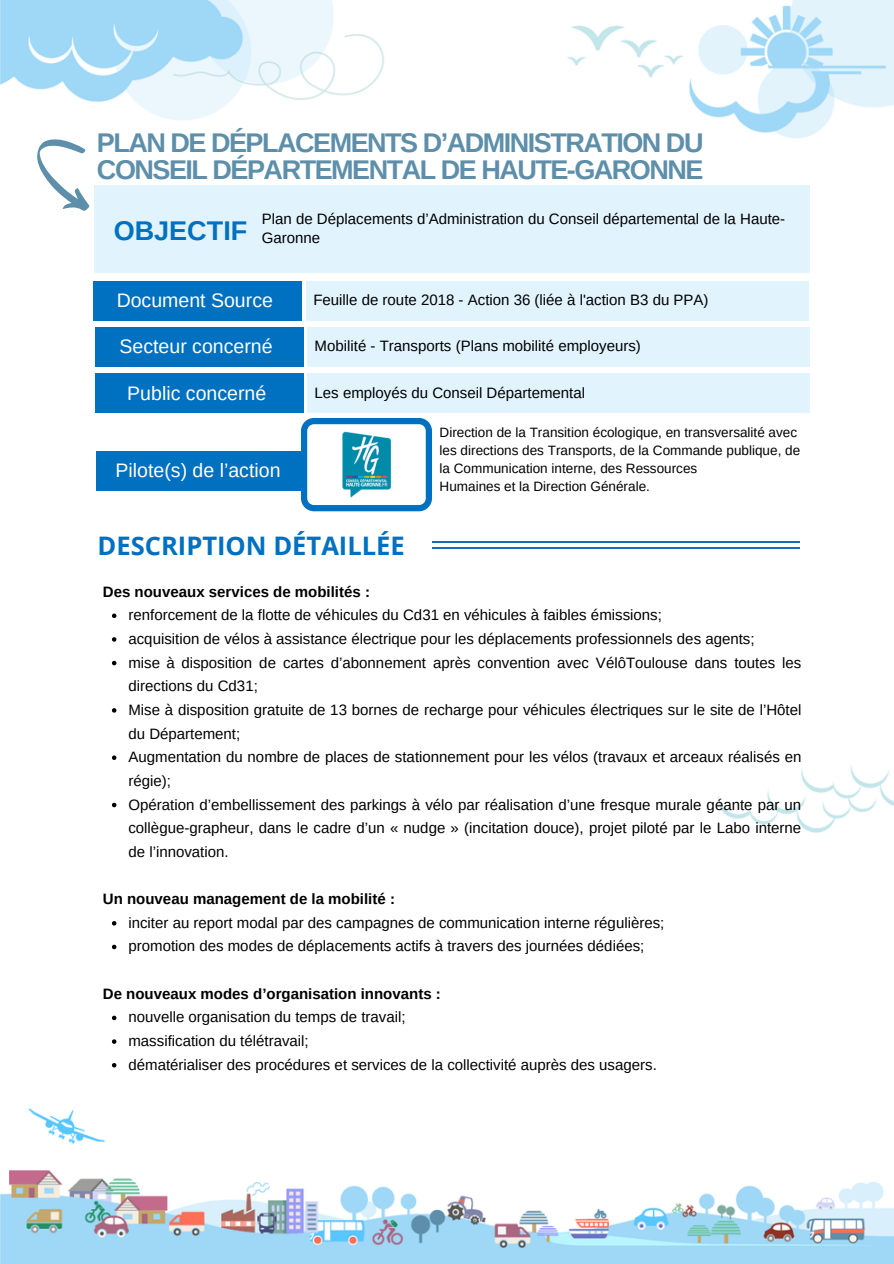
<style>
.page{position:relative;width:894px;height:1264px;background:#fff}
.page>*{position:absolute;margin:0;border:0;box-sizing:border-box;transform-origin:0 0}
.t1{font:700 27px/27px "Arimo";letter-spacing:-.055em;color:#5d8faa}
.t2{font:700 27px "Arimo";color:#0070c0}
.t3{font:700 25.5px "Open Sans";color:#0070c0}
.t4{font:19.5px "Arimo";color:#fff}
.t5{font:15px/23.7px "Arimo";color:#000}
.t6{font:700 15px "Arimo";color:#000}
.t7{font:13.5px/18px "Arimo";color:#000}
</style>
<div class="page">
<img style="left:0;top:0;width:893px;height:1263px">
<hr style="left:225px;top:541px;width:574px;height:1px;background:#166ab8">
<hr style="left:225px;top:547px;width:574px;height:1px;background:#166ab8">
<div style="left:95px;top:327px;width:208px;height:39px;background:#0070c0"></div>
<div style="left:95px;top:373px;width:208px;height:40px;background:#0070c0"></div>
<div style="left:308px;top:327px;width:502px;height:39px;background:#e1f3fc"></div>
<div style="left:308px;top:373px;width:502px;height:40px;background:#e1f3fc"></div>
<div style="left:96px;top:451px;width:208px;height:39px;background:#0070c0"></div>
<div style="left:91px;top:523px;width:341px;height:50px;background:#fff"></div>
<div style="left:93px;top:281px;width:209px;height:39px;background:#0070c0"></div>
<div style="left:306px;top:281px;width:502px;height:39px;background:#e1f3fc"></div>
<div style="left:95px;top:185px;width:714px;height:88px;background:#e1f3fc"></div>
<svg style="left:18px;top:125px;width:98px;height:96px"></svg>
<svg style="left:301px;top:418px;width:131px;height:93px"></svg>
<svg style="left:112px;top:613px;width:4px;height:5px"></svg>
<svg style="left:112px;top:637px;width:4px;height:4px"></svg>
<svg style="left:112px;top:661px;width:4px;height:4px"></svg>
<svg style="left:112px;top:708px;width:4px;height:4px"></svg>
<svg style="left:112px;top:755px;width:4px;height:5px"></svg>
<svg style="left:112px;top:802px;width:4px;height:5px"></svg>
<svg style="left:112px;top:921px;width:4px;height:4px"></svg>
<svg style="left:112px;top:944px;width:4px;height:5px"></svg>
<svg style="left:112px;top:1015px;width:4px;height:5px"></svg>
<svg style="left:112px;top:1039px;width:4px;height:4px"></svg>
<svg style="left:112px;top:1062px;width:4px;height:5px"></svg>
<img style="left:342px;top:431px;width:48px;height:67px">
<p class="t1" style="left:97px;top:129px;width:608px">PLAN DE DÉPLACEMENTS D’ADMINISTRATION DU<br>CONSEIL DÉPARTEMENTAL DE HAUTE-GARONNE</p>
<p class="t2" style="left:114px;top:216px;width:135px">OBJECTIF</p>
<p class="t5" style="left:262px;top:209px;width:525px;line-height:19.2px">Plan de Déplacements d’Administration du Conseil départemental de la Haute-<br>Garonne</p>
<p class="t4" style="left:117px;top:290px;width:158px">Document Source</p>
<p class="t5" style="left:313px;top:288px;width:396px">Feuille de route 2018 - Action 36 (liée à l'action B3 du PPA)</p>
<p class="t4" style="left:119px;top:336px;width:154px">Secteur concerné</p>
<p class="t4" style="left:127px;top:382px;width:140px">Public concerné</p>
<p class="t4" style="left:115px;top:460px;width:166px">Pilote(s) de l’action</p>
<p class="t5" style="left:314px;top:334px;width:328px">Mobilité - Transports (Plans mobilité employeurs)</p>
<p class="t5" style="left:314px;top:380px;width:272px">Les employés du Conseil Départemental</p>
<p class="t7" style="left:439px;top:423px;width:362px">Direction de la Transition écologique, en transversalité avec les directions des Transports, de la Commande publique, de la Communication interne, des Ressources</p>
<p class="t7" style="left:439px;top:477px;width:212px">Humaines et la Direction Générale.</p>
<p class="t3" style="left:97px;top:527px;width:309px">DESCRIPTION DÉTAILLÉE</p>
<p class="t6" style="left:103px;top:583px;width:268px">Des nouveaux services de mobilités :</p>
<p class="t5" style="left:128px;top:603px;width:535px">renforcement de la flotte de véhicules du Cd31 en véhicules à faibles émissions;</p>
<p class="t5" style="left:128px;top:627px;width:627px">acquisition de vélos à assistance électrique pour les déplacements professionnels des agents;</p>
<p class="t5" style="left:128px;top:650px;width:674px">mise à disposition de cartes d’abonnement après convention avec VélôToulouse dans toutes les directions du Cd31;</p>
<p class="t5" style="left:128px;top:698px;width:674px">Mise à disposition gratuite de 13 bornes de recharge pour véhicules électriques sur le site de l’Hôtel du Département;</p>
<p class="t5" style="left:128px;top:745px;width:674px">Augmentation du nombre de places de stationnement pour les vélos (travaux et arceaux réalisés en régie);</p>
<p class="t5" style="left:128px;top:792px;width:674px;text-align:justify">Opération d’embellissement des parkings à vélo par réalisation d’une fresque murale géante par un collègue-grapheur, dans le cadre d’un « nudge » (incitation douce), projet piloté par le Labo interne de l’innovation.</p>
<p class="t6" style="left:103px;top:890px;width:293px">Un nouveau management de la mobilité :</p>
<p class="t5" style="left:128px;top:910px;width:537px">inciter au report modal par des campagnes de communication interne régulières;</p>
<p class="t5" style="left:128px;top:934px;width:517px">promotion des modes de déplacements actifs à travers des journées dédiées;</p>
<p class="t6" style="left:103px;top:985px;width:339px">De nouveaux modes d’organisation innovants :</p>
<p class="t5" style="left:128px;top:1005px;width:278px">nouvelle organisation du temps de travail;</p>
<p class="t5" style="left:128px;top:1029px;width:182px">massification du télétravail;</p>
<p class="t5" style="left:128px;top:1052px;width:529px">dématérialiser des procédures et services de la collectivité auprès des usagers.</p>
</div>
